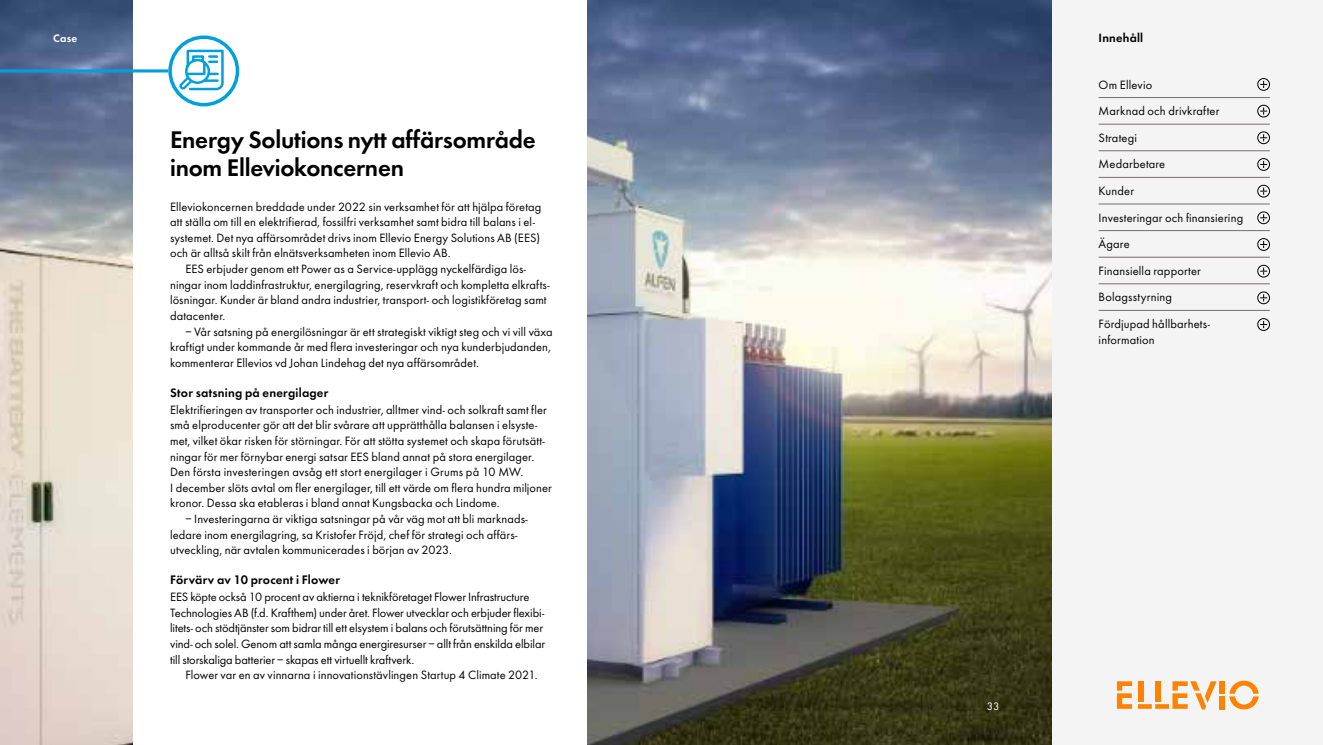
<style>
.page{position:relative;width:1323px;height:745px;background:#fff}
.page>*{position:absolute;margin:0;border:0;box-sizing:border-box;transform-origin:0 0}
.Rubrik_2{font:600 25px/28.1px "Futura EF";letter-spacing:-.01em;color:#000}
.Melllanrubrik_1{font:600 12.75px "Futura EF";letter-spacing:.015em;color:#000}
.Brödtext{font:12.5px/15.6px "Futura EF";letter-spacing:.005em;color:#000}
.Brödtext_indrag{font:12.5px/15.6px "Futura EF";letter-spacing:.005em;color:#000}
.t1{font:600 12.5px "Futura EF";letter-spacing:.015em;color:#000}
.Melllanrubrik_1-2{font:600 11.25px "Futura EF";color:#fff}
.Faktabröd{font:11.25px "Futura EF";color:#fff}
</style>
<div class="page">
<img style="left:0;top:0;width:1052px;height:744px">
<div style="left:133px;top:0;width:454px;height:744px;background:#fff"></div>
<hr style="left:0;top:69px;width:168px;height:3px;background:#00a0dc">
<div style="left:168px;top:35px;width:71px;height:71px;border:4px solid #00a0dc;border-radius:50%"></div>
<svg style="left:177px;top:48px;width:47px;height:44px"></svg>
<div style="left:1052px;top:0;width:271px;height:744px;background:#f5f4f4"></div>
<svg style="left:1229px;top:680px;width:29px;height:29px"></svg>
<svg style="left:1117px;top:681px;width:15px;height:27px"></svg>
<div style="left:1219px;top:680px;width:5px;height:13px;background:#ff8200"></div>
<div style="left:1219px;top:696px;width:5px;height:13px;background:#ff8200"></div>
<svg style="left:1138px;top:681px;width:78px;height:28px"></svg>
<hr style="left:1098px;top:97px;width:172px;height:1px;background:#736e6e">
<hr style="left:1098px;top:124px;width:172px;height:1px;background:#736e6e">
<hr style="left:1098px;top:150px;width:172px;height:1px;background:#736e6e">
<hr style="left:1098px;top:177px;width:172px;height:1px;background:#736e6e">
<hr style="left:1098px;top:204px;width:172px;height:1px;background:#736e6e">
<hr style="left:1098px;top:230px;width:172px;height:1px;background:#736e6e">
<hr style="left:1098px;top:257px;width:172px;height:1px;background:#736e6e">
<hr style="left:1098px;top:283px;width:172px;height:1px;background:#736e6e">
<hr style="left:1098px;top:310px;width:172px;height:1px;background:#736e6e">
<div style="left:1257px;top:78px;width:13px;height:13px;border:1px solid #000;border-radius:50%"></div>
<svg style="left:1260px;top:81px;width:7px;height:7px"></svg>
<div style="left:1257px;top:105px;width:13px;height:12px;border:1px solid #000;border-radius:50%"></div>
<svg style="left:1260px;top:107px;width:7px;height:8px"></svg>
<div style="left:1257px;top:131px;width:13px;height:13px;border:1px solid #000;border-radius:50%"></div>
<svg style="left:1260px;top:134px;width:7px;height:7px"></svg>
<div style="left:1257px;top:158px;width:13px;height:12px;border:1px solid #000;border-radius:50%"></div>
<svg style="left:1260px;top:161px;width:7px;height:7px"></svg>
<div style="left:1257px;top:185px;width:13px;height:12px;border:1px solid #000;border-radius:50%"></div>
<svg style="left:1260px;top:187px;width:7px;height:7px"></svg>
<div style="left:1257px;top:211px;width:13px;height:13px;border:1px solid #000;border-radius:50%"></div>
<svg style="left:1260px;top:214px;width:7px;height:7px"></svg>
<div style="left:1257px;top:238px;width:13px;height:12px;border:1px solid #000;border-radius:50%"></div>
<svg style="left:1260px;top:241px;width:7px;height:7px"></svg>
<div style="left:1257px;top:265px;width:13px;height:12px;border:1px solid #000;border-radius:50%"></div>
<svg style="left:1260px;top:267px;width:7px;height:7px"></svg>
<div style="left:1257px;top:291px;width:13px;height:13px;border:1px solid #000;border-radius:50%"></div>
<svg style="left:1260px;top:294px;width:7px;height:7px"></svg>
<div style="left:1257px;top:318px;width:13px;height:12px;border:1px solid #000;border-radius:50%"></div>
<svg style="left:1260px;top:321px;width:7px;height:7px"></svg>
<p class="Melllanrubrik_1-2" style="left:53px;top:31px;width:26px">Case</p>
<p class="t1" style="left:1098px;top:30px;width:46px">Innehåll</p>
<p class="Rubrik_2" style="left:170px;top:125px;width:367px">Energy Solutions nytt affärsområde inom Elleviokoncernen</p>
<p class="Brödtext" style="left:170px;top:198px;width:373px">Elleviokoncernen breddade under 2022 sin verksamhet för att hjälpa företag att ställa om till en elektrifierad, fossilfri verksamhet samt bidra till balans i el&shy;systemet. Det nya affärsområdet drivs inom Ellevio Energy Solutions AB (EES) och är alltså skilt från elnätsverksamheten inom Ellevio AB.</p>
<p class="Brödtext_indrag" style="left:170px;top:261px;width:381px;text-indent:15px">EES erbjuder genom ett Power as a Service-upplägg nyckelfärdiga lös&shy;ningar inom laddinfrastruktur, energilagring, reservkraft och kompletta elkrafts&shy;lösningar. Kunder är bland andra industrier, transport- och logistikföretag samt datacenter.</p>
<p class="Brödtext_indrag" style="left:170px;top:323px;width:384px;text-indent:15px">– Vår satsning på energilösningar är ett strategiskt viktigt steg och vi vill växa kraftigt under kommande år med flera investeringar och nya kunderbjudanden, kommenterar Ellevios vd Johan Lindehag det nya affärsområdet.</p>
<p class="Melllanrubrik_1" style="left:170px;top:384px;width:160px">Stor satsning på energilager</p>
<p class="Brödtext" style="left:170px;top:401px;width:383px">Elektrifieringen av transporter och industrier, alltmer vind- och solkraft samt fler små elproducenter gör att det blir svårare att upprätthålla balansen i elsyste&shy;met, vilket ökar risken för störningar. För att stötta systemet och skapa förutsätt&shy;ningar för mer förnybar energi satsar EES bland annat på stora energilager.<br>Den första investeringen avsåg ett stort energilager i Grums på 10 MW.<br>I december slöts avtal om fler energilager, till ett värde om flera hundra miljoner kronor. Dessa ska etableras i bland annat Kungsbacka och Lindome.</p>
<p class="Brödtext_indrag" style="left:170px;top:511px;width:359px;text-indent:15px">– Investeringarna är viktiga satsningar på vår väg mot att bli marknads&shy;ledare inom energilagring, sa Kristofer Fröjd, chef för strategi och affärs&shy;utveckling, när avtalen kommunicerades i början av 2023.</p>
<p class="Melllanrubrik_1" style="left:170px;top:572px;width:171px">Förvärv av 10 procent i Flower</p>
<p class="Brödtext" style="left:170px;top:588px;width:376px">EES köpte också 10 procent av aktierna i teknikföretaget Flower Infrastructure Technologies AB (f.d. Krafthem) under året. Flower utvecklar och erbjuder flexibi&shy;litets- och stödtjänster som bidrar till ett elsystem i balans och förutsättning för mer vind- och solel. Genom att samla många energiresurser – allt från enskilda elbilar till storskaliga batterier – skapas ett virtuellt kraftverk.</p>
<p class="Brödtext_indrag" style="left:185px;top:667px;width:354px">Flower var en av vinnarna i innovationstävlingen Startup 4 Climate 2021.</p>
<p class="Brödtext" style="left:1098px;top:71px;width:146px;line-height:26.6px">Om Ellevio<br>Marknad och drivkrafter<br>Strategi<br>Medarbetare<br>Kunder<br>Investeringar och finansiering<br>Ägare<br>Finansiella rapporter<br>Bolagsstyrning<br>Fördjupad hållbarhets-</p>
<p class="Brödtext" style="left:1098px;top:331px;width:57px">information</p>
<p class="Faktabröd" style="left:986px;top:698px;width:14px">33</p>
</div>
